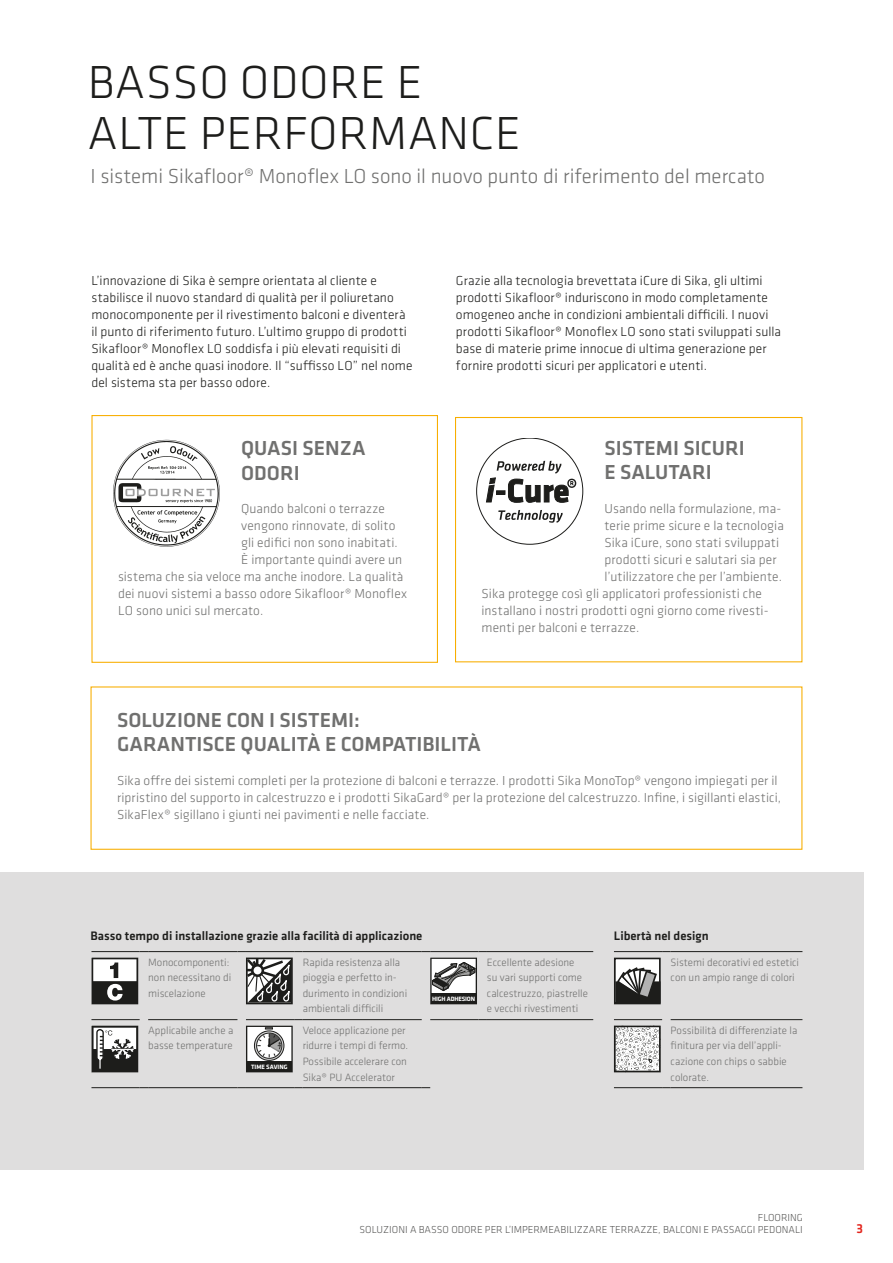
<style>
.page{position:relative;width:893px;height:1263px;background:#fff}
.page>*{position:absolute;margin:0;border:0;box-sizing:border-box;transform-origin:0 0}
.SI_Klavica_HL1{font:300 48px/51px "Klavika";letter-spacing:.015em;color:#1d1d1b}
.SI_Klavica_HL2{font:500 21px/24px "Klavika";color:#70706f}
.SI_Klavica_Subline{font:300 21px "Klavika";color:#70706f}
.SI_Klavika_BACK_copy{font:300 13.5px/17px "Klavika";letter-spacing:.01em;color:#70706f}
.SI_Klavika_copy{font:300 13.5px/17px "Klavika";letter-spacing:.005em;color:#1d1d1b}
.t1{font:500 13.5px "Klavika";color:#e3251d}
.SI_Klavica_TAB_copy{font:500 12.75px "Klavika";color:#1d1d1b}
.SI_Klavica_Legend{font:300 10.95px/15.6px "Klavika";color:#70706f}
.t2{font:300 10.5px/12.6px "Klavika";color:#575756;text-align:right}
.t3{font:700 6.45px "Klavika";letter-spacing:-.02em;color:#fff}
.t4{font:700 6.45px "Klavika";color:#fff}
</style>
<div class="page">
<div style="left:0;top:872px;width:863px;height:297px;background:#dfdede"></div>
<hr style="left:91px;top:1019px;width:49px;height:1px;background:#1d1d1b">
<hr style="left:148px;top:1019px;width:89px;height:1px;background:#1d1d1b">
<hr style="left:303px;top:1019px;width:119px;height:1px;background:#1d1d1b">
<hr style="left:430px;top:1019px;width:48px;height:1px;background:#1d1d1b">
<hr style="left:487px;top:1019px;width:106px;height:1px;background:#1d1d1b">
<hr style="left:148px;top:951px;width:89px;height:1px;background:#1d1d1b">
<hr style="left:303px;top:951px;width:119px;height:1px;background:#1d1d1b">
<hr style="left:487px;top:951px;width:106px;height:1px;background:#1d1d1b">
<hr style="left:91px;top:1087px;width:49px;height:1px;background:#1d1d1b">
<hr style="left:148px;top:1087px;width:89px;height:1px;background:#1d1d1b">
<hr style="left:246px;top:1087px;width:48px;height:1px;background:#1d1d1b">
<hr style="left:303px;top:1087px;width:119px;height:1px;background:#1d1d1b">
<svg style="left:91px;top:951px;width:57px;height:53px"></svg>
<svg style="left:237px;top:951px;width:66px;height:53px"></svg>
<svg style="left:422px;top:951px;width:65px;height:53px"></svg>
<svg style="left:91px;top:1025px;width:47px;height:47px;background:#7c7c7b"></svg>
<svg style="left:246px;top:1019px;width:57px;height:53px"></svg>
<hr style="left:614px;top:1019px;width:48px;height:1px;background:#1d1d1b">
<hr style="left:671px;top:1019px;width:131px;height:1px;background:#1d1d1b">
<hr style="left:614px;top:951px;width:48px;height:1px;background:#1d1d1b">
<hr style="left:671px;top:951px;width:131px;height:1px;background:#1d1d1b">
<hr style="left:614px;top:1087px;width:48px;height:1px;background:#1d1d1b">
<hr style="left:671px;top:1087px;width:131px;height:1px;background:#1d1d1b">
<div style="left:615px;top:958px;width:45px;height:45px;background:#fff"></div>
<div style="left:614px;top:957px;width:47px;height:47px;border:2px solid #1d1d1b"></div>
<div style="left:615px;top:981px;width:45px;height:22px;background:#1d1d1b"></div>
<svg style="left:616px;top:966px;width:42px;height:31px"></svg>
<svg style="left:614px;top:1025px;width:47px;height:47px"></svg>
<div style="left:91px;top:686px;width:711px;height:164px;border:1px solid #f8ae00"></div>
<div style="left:91px;top:415px;width:347px;height:248px;border:1px solid #f8ae00"></div>
<svg style="left:113px;top:440px;width:107px;height:107px"></svg>
<div style="left:455px;top:417px;width:347px;height:245px;border:1px solid #f8ae00"></div>
<svg style="left:498px;top:510px;width:65px;height:13px"></svg>
<svg style="left:486px;top:461px;width:90px;height:42px"></svg>
<p class="SI_Klavica_HL1" style="left:88px;top:56px;width:434px">BASSO ODORE E<br>ALTE PERFORMANCE</p>
<p class="SI_Klavica_Subline" style="left:91px;top:163px;width:676px">I sistemi Sikafloor® Monoflex LO sono il nuovo punto di riferimento del mercato</p>
<p class="SI_Klavika_copy" style="left:91px;top:272px;width:322px">L’innovazione di Sika è sempre orientata al cliente e stabilisce il nuovo standard di qualità per il poliuretano monocomponente per il rivestimento balconi e diventerà il punto di riferimento futuro. L’ultimo gruppo di prodotti Sikafloor® Monoflex LO soddisfa i più elevati requisiti di qualità ed è anche quasi inodore. Il “suffisso LO” nel nome del sistema sta per basso odore.</p>
<p class="SI_Klavika_copy" style="left:456px;top:272px;width:327px">Grazie alla tecnologia brevettata iCure di Sika, gli ultimi prodotti Sikafloor® induriscono in modo completamente omogeneo anche in condizioni ambientali difficili. I nuovi prodotti Sikafloor® Monoflex LO sono stati sviluppati sulla base di materie prime innocue di ultima generazione per fornire prodotti sicuri per applicatori e utenti.</p>
<p class="SI_Klavica_HL2" style="left:241px;top:435px;width:126px;line-height:25.2px">QUASI SENZA<br>ODORI</p>
<p class="SI_Klavika_BACK_copy" style="left:241px;top:500px;width:145px">Quando balconi o terrazze</p>
<p class="SI_Klavika_BACK_copy" style="left:241px;top:517px;width:156px">vengono rinnovate, di solito</p>
<p class="SI_Klavika_BACK_copy" style="left:241px;top:534px;width:158px">gli edifici non sono inabitati.</p>
<p class="SI_Klavika_BACK_copy" style="left:241px;top:551px;width:163px">È importante quindi avere un</p>
<p class="SI_Klavika_BACK_copy" style="left:118px;top:568px;width:287px">sistema che sia veloce ma anche inodore. La qualità</p>
<p class="SI_Klavika_BACK_copy" style="left:118px;top:585px;width:291px">dei nuovi sistemi a basso odore Sikafloor® Monoflex</p>
<p class="SI_Klavika_BACK_copy" style="left:118px;top:602px;width:147px">LO sono unici sul mercato.</p>
<p class="SI_Klavica_HL2" style="left:604px;top:435px;width:142px">SISTEMI SICURI<br>E SALUTARI</p>
<p class="SI_Klavika_BACK_copy" style="left:604px;top:500px;width:181px">Usando nella formulazione, ma&shy;terie prime sicure e la tecnologia Sika iCure, sono stati sviluppati prodotti sicuri e salutari sia per l’utilizzatore che per l’ambiente.</p>
<p class="SI_Klavika_BACK_copy" style="left:482px;top:585px;width:289px">Sika protegge così gli applicatori professionisti che installano i nostri prodotti ogni giorno come rivesti&shy;menti per balconi e terrazze.</p>
<p class="SI_Klavica_HL2" style="left:117px;top:708px;width:365px">SOLUZIONE CON I SISTEMI:<br>GARANTISCE QUALITÀ E COMPATIBILITÀ</p>
<p class="SI_Klavika_BACK_copy" style="left:117px;top:772px;width:665px">Sika offre dei sistemi completi per la protezione di balconi e terrazze. I prodotti Sika MonoTop® vengono impiegati per il ripristino del supporto in calcestruzzo e i prodotti SikaGard® per la protezione del calcestruzzo. Infine, i sigillanti elastici,<br>SikaFlex® sigillano i giunti nei pavimenti e nelle facciate.</p>
<p class="SI_Klavica_TAB_copy" style="left:91px;top:927px;width:333px">Basso tempo di installazione grazie alla facilità di applicazione</p>
<p class="SI_Klavica_TAB_copy" style="left:614px;top:927px;width:96px">Libertà nel design</p>
<p class="SI_Klavica_Legend" style="left:148px;top:954px;width:85px">Monocomponenti: non necessitano di miscelazione</p>
<p class="SI_Klavica_Legend" style="left:303px;top:954px;width:106px">Rapida resistenza alla pioggia e perfetto in&shy;durimento in condizioni ambientali difficili</p>
<p class="t3" style="left:432px;top:994px;width:45px">HIGH ADHESION</p>
<p class="SI_Klavica_Legend" style="left:487px;top:954px;width:103px">Eccellente adesione<br>su vari supporti come calcestruzzo, piastrelle e vecchi rivestimenti</p>
<p class="SI_Klavica_Legend" style="left:671px;top:954px;width:130px">Sistemi decorativi ed estetici con un ampio range di colori</p>
<p class="SI_Klavica_Legend" style="left:148px;top:1022px;width:87px">Applicabile anche a basse temperature</p>
<p class="t4" style="left:251px;top:1062px;width:38px">TIME SAVING</p>
<p class="SI_Klavica_Legend" style="left:303px;top:1022px;width:107px">Veloce applicazione per ridurre i tempi di fermo.<br>Possibile accelerare con<br>Sika® PU Accelerator</p>
<p class="SI_Klavica_Legend" style="left:671px;top:1022px;width:128px">Possibilità di differenziate la finitura per via dell’appli&shy;cazione con chips o sabbie colorate.</p>
<p class="t2" style="left:360px;top:1211px;width:445px">FLOORING<br>SOLUZIONI A BASSO ODORE PER L’IMPERMEABILIZZARE TERRAZZE, BALCONI E PASSAGGI PEDONALI</p>
<p class="t1" style="left:857px;top:1219px;width:8px">3</p>
</div>
